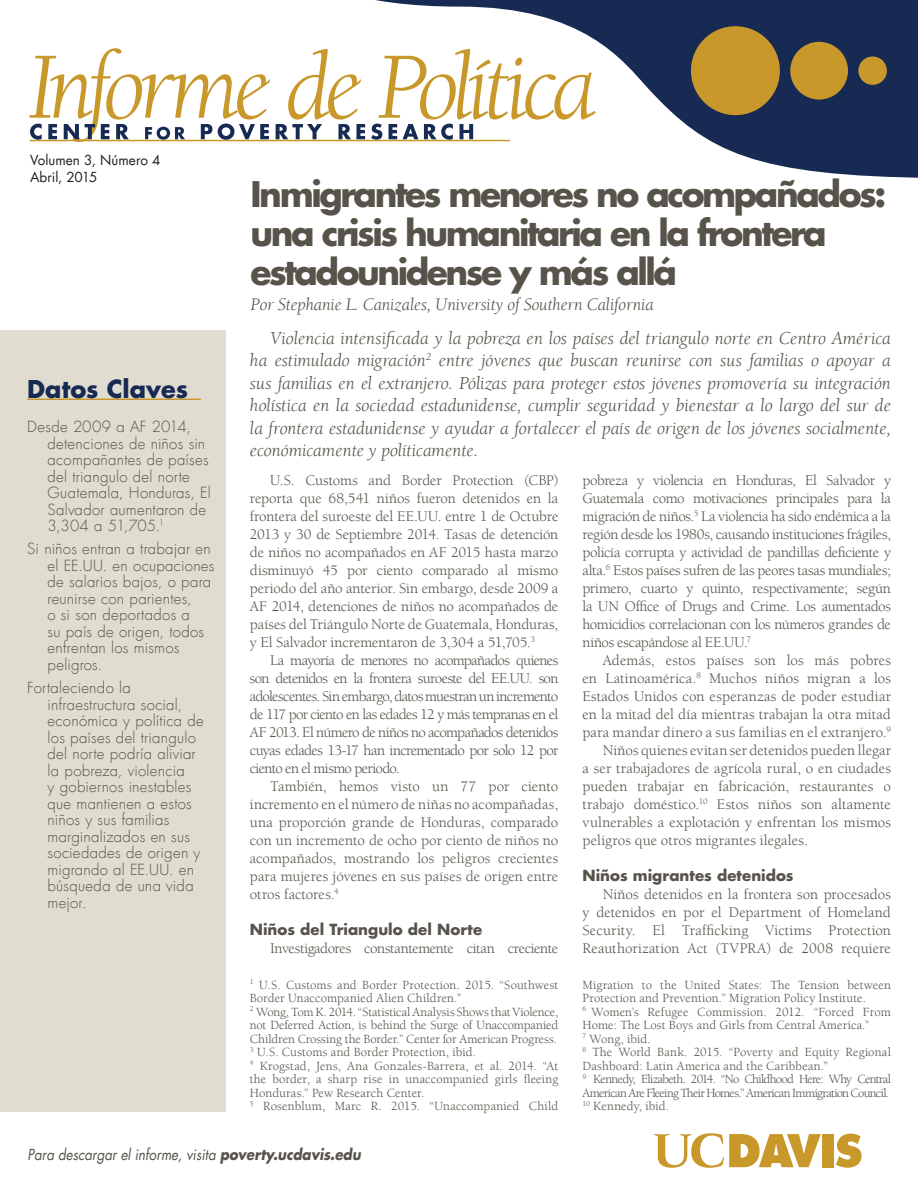
<style>
.page{position:relative;width:918px;height:1188px;background:#fff}
.page>*{position:absolute;margin:0;border:0;box-sizing:border-box;transform-origin:0 0}
.body_text__no_indent{font:italic 97.5px "Berkeley UC Davis";letter-spacing:-.075em;color:#c8982b}
.t1{font:700 34.5px/39px "Futura UC Davis";letter-spacing:-.07em;color:#57534a}
.body_text__no_indent-2{font:700 24px "Futura UC Davis";color:#172a53}
.body_text__no_indent-3{font:italic 18.75px/22.5px "Berkeley UC Davis";letter-spacing:-.005em;color:#57534a;text-align:justify}
.t2{font:italic 18px "Berkeley UC Davis";letter-spacing:-.01em;color:#57534a}
.body_text__no_indent-4{font:15px/18px "Berkeley UC Davis";letter-spacing:-.005em;color:#57534a;text-align:justify}
.body_text__indent{font:300 15px/16.5px "Futura UC Davis";letter-spacing:.02em;color:#57534a}
.sidebar_futura_text{font:italic 15px "Futura UC Davis";color:#57534a;scale:.89 1}
.body_text__no_indent-5{font:700 15px "Futura UC Davis";color:#57534a}
.body_text__no_indent-6{font:15px "Berkeley UC Davis";letter-spacing:-.025em;color:#57534a}
.body_text__no_indent-7{font:13.5px "Futura UC Davis";color:#231f20}
.body_text__no_indent-8{font:12.75px/13.5px "Berkeley UC Davis";letter-spacing:.005em;color:#57534a}
.body_text__no_indent-9{font:12.75px/13.5px "Berkeley UC Davis";letter-spacing:-.055em;color:#57534a}
.s1{font-weight:700}
</style>
<div class="page">
<svg style="left:345px;top:0;width:573px;height:178px"></svg>
<hr style="left:30px;top:140px;width:480px;height:1px;background:#c8982b">
<svg style="left:836px;top:1134px;width:26px;height:34px"></svg>
<div style="left:822px;top:1134px;width:11px;height:33px;background:#c8982b"></div>
<svg style="left:653px;top:1133px;width:168px;height:35px"></svg>
<svg style="left:30px;top:124px;width:443px;height:16px"></svg>
<div style="left:0;top:330px;width:226px;height:782px;background:#e0ddd0"></div>
<hr style="left:27px;top:399px;width:174px;height:1px;background:#c8982b">
<div style="left:691px;top:26px;width:89px;height:89px;background:#c8982b;border-radius:50%"></div>
<div style="left:790px;top:42px;width:58px;height:58px;background:#c8982b;border-radius:50%"></div>
<div style="left:858px;top:56px;width:29px;height:29px;background:#c8982b;border-radius:50%"></div>
<p class="body_text__no_indent" style="left:27px;top:29px;width:571px">Informe de Política</p>
<p class="body_text__no_indent-7" style="left:30px;top:151px;width:132px">Volumen 3, Número 4</p>
<p class="body_text__no_indent-7" style="left:30px;top:169px;width:69px">Abril, 2015</p>
<p class="body_text__no_indent-2" style="left:27px;top:373px;width:162px">Datos Claves</p>
<p class="body_text__indent" style="left:48px;top:419px;width:165px;text-indent:-20px">Desde 2009 a AF 2014, detenciones de niños sin acompañantes de países del triangulo del norte<br>Guatemala, Honduras, El<br>Salvador aumentaron de<br>3,304 a 51,705.<sup>1</sup></p>
<p class="body_text__indent" style="left:48px;top:541px;width:169px;text-indent:-20px">Si niños entran a trabajar en el EE.UU. en ocupaciones de salarios bajos, o para reunirse con parientes,<br>o si son deportados a<br>su país de origen, todos enfrentan los mismos peligros.</p>
<p class="body_text__indent" style="left:48px;top:680px;width:158px;text-indent:-20px">Fortaleciendo la infraestructura social, económica y política de los países del triangulo del norte podría aliviar la pobreza, violencia<br>y gobiernos inestables que mantienen a estos niños y sus familias marginalizados en sus sociedades de origen y migrando al EE.UU. en búsqueda de una vida mejor.</p>
<p class="t1" style="left:251px;top:174px;width:637px">Inmigrantes menores no acompañados: una crisis humanitaria en la frontera estadounidense y más allá</p>
<p class="t2" style="left:251px;top:294px;width:405px">Por Stephanie L. Canizales, University of Southern California</p>
<p class="body_text__no_indent-3" style="left:250px;top:326px;width:643px;text-indent:20px">Violencia intensificada y la pobreza en los países del triangulo norte en Centro América ha estimulado migración<sup>2</sup> entre jóvenes que buscan reunirse con sus familias o apoyar a sus familias en el extranjero. Pólizas para proteger estos jóvenes promovería su integración holística en la sociedad estadunidense, cumplir seguridad y bienestar a lo largo del sur de la frontera estadunidense y ayudar a fortalecer el país de origen de los jóvenes socialmente, económicamente y políticamente.</p>
<p class="body_text__no_indent-4" style="left:250px;top:471px;width:310px;text-indent:20px">U.S. Customs and Border Protection (CBP) reporta que 68,541 niños fueron detenidos en la frontera del suroeste del EE.UU. entre 1 de Octubre 2013 y 30 de Septiembre 2014. Tasas de detención de niños no acompañados en AF 2015 hasta marzo disminuyó 45 por ciento comparado al mismo periodo del año anterior. Sin embargo, desde 2009 a AF 2014, detenciones de niños no acompañados de países del Triángulo Norte de Guatemala, Honduras, y El Salvador incrementaron de 3,304 a 51,705.<sup>3</sup></p>
<p class="body_text__no_indent-4" style="left:250px;top:651px;width:310px;text-indent:20px">La mayoría de menores no acompañados quienes son detenidos en la frontera suroeste del EE.UU. son adolescentes. Sin embargo, datos muestran un incremento de 117 por ciento en las edades 12 y más tempranas en el AF 2013. El número de niños no acompañados detenidos cuyas edades 13-17 han incrementado por solo 12 por ciento en el mismo periodo.</p>
<p class="body_text__no_indent-4" style="left:250px;top:777px;width:310px;text-indent:20px">También, hemos visto un 77 por ciento incremento en el número de niñas no acompañadas, una proporción grande de Honduras, comparado con un incremento de ocho por ciento de niños no acompañados, mostrando los peligros crecientes para mujeres jóvenes en sus países de origen entre otros factores.<sup>4</sup></p>
<p class="body_text__no_indent-5" style="left:250px;top:919px;width:234px">Niños del Triangulo del Norte</p>
<p class="body_text__no_indent-6" style="left:270px;top:939px;width:290px">Investigadores constantemente citan creciente</p>
<p class="body_text__no_indent-8" style="left:250px;top:978px;width:310px"><sup>1</sup> U.S. Customs and Border Protection. 2015. “Southwest<br>Border Unaccompanied Alien Children.”</p>
<p class="body_text__no_indent-8" style="left:250px;top:1005px;width:310px;text-align:justify"><sup>2</sup> Wong, Tom K. 2014. “Statistical Analysis Shows that Violence, not Deferred Action, is behind the Surge of Unaccompanied Children Crossing the Border.” Center for American Progress.</p>
<p class="body_text__no_indent-8" style="left:250px;top:1045px;width:228px"><sup>3</sup> U.S. Customs and Border Protection, ibid.</p>
<p class="body_text__no_indent-8" style="left:250px;top:1059px;width:310px;text-align:justify"><sup>4</sup> Krogstad, Jens, Ana Gonzales-Barrera, et al. 2014. “At the border, a sharp rise in unaccompanied girls fleeing Honduras.” Pew Research Center.</p>
<p class="body_text__no_indent-8" style="left:250px;top:1099px;width:310px"><sup>5</sup> Rosenblum, Marc R. 2015. “Unaccompanied Child</p>
<p class="body_text__no_indent-4" style="left:582px;top:471px;width:310px">pobreza y violencia en Honduras, El Salvador y Guatemala como motivaciones principales para la migración de niños.<sup>5</sup> La violencia ha sido endémica a la región desde los 1980s, causando instituciones frágiles, policía corrupta y actividad de pandillas deficiente y alta.<sup>6</sup> Estos países sufren de las peores tasas mundiales; primero, cuarto y quinto, respectivamente; según la UN Office of Drugs and Crime. Los aumentados homicidios correlacionan con los números grandes de niños escapándose al EE.UU.<sup>7</sup></p>
<p class="body_text__no_indent-4" style="left:582px;top:651px;width:310px;text-indent:20px">Además, estos países son los más pobres en Latinoamérica.<sup>8</sup> Muchos niños migran a los Estados Unidos con esperanzas de poder estudiar en la mitad del día mientras trabajan la otra mitad para mandar dinero a sus familias en el extranjero.<sup>9</sup></p>
<p class="body_text__no_indent-4" style="left:582px;top:741px;width:310px;text-indent:20px">Niños quienes evitan ser detenidos pueden llegar a ser trabajadores de agrícola rural, o en ciudades pueden trabajar en fabricación, restaurantes o trabajo doméstico.<sup>10</sup> Estos niños son altamente vulnerables a explotación y enfrentan los mismos peligros que otros migrantes ilegales.</p>
<p class="body_text__no_indent-5" style="left:582px;top:865px;width:213px">Niños migrantes detenidos</p>
<p class="body_text__no_indent-4" style="left:582px;top:885px;width:310px;text-indent:20px">Niños detenidos en la frontera son procesados y detenidos en por el Department of Homeland Security. El Trafficking Victims Protection Reauthorization Act (TVPRA) de 2008 requiere</p>
<p class="body_text__no_indent-8" style="left:582px;top:978px;width:310px">Migration to the United States: The Tension between<br>Protection and Prevention.” Migration Policy Institute.</p>
<p class="body_text__no_indent-8" style="left:582px;top:1005px;width:310px"><sup>6</sup> Women’s Refugee Commission. 2012. “Forced From<br>Home: The Lost Boys and Girls from Central America.”</p>
<p class="body_text__no_indent-8" style="left:582px;top:1032px;width:70px"><sup>7</sup> Wong, ibid.</p>
<p class="body_text__no_indent-8" style="left:582px;top:1045px;width:310px"><sup>8</sup> The World Bank. 2015. “Poverty and Equity Regional<br>Dashboard: Latin America and the Caribbean.”</p>
<p class="body_text__no_indent-9" style="left:582px;top:1072px;width:310px"><sup>9</sup> Kennedy, Elizabeth. 2014. “No Childhood Here: Why Central<br>American Are Fleeing Their Homes.” American Immigration Council.</p>
<p class="body_text__no_indent-8" style="left:582px;top:1099px;width:88px"><sup>10</sup> Kennedy, ibid.</p>
<p class="sidebar_futura_text" style="left:27px;top:1145px;width:376px">Para descargar el informe, visita <span class="s1">poverty.ucdavis.edu</span></p>
</div>
